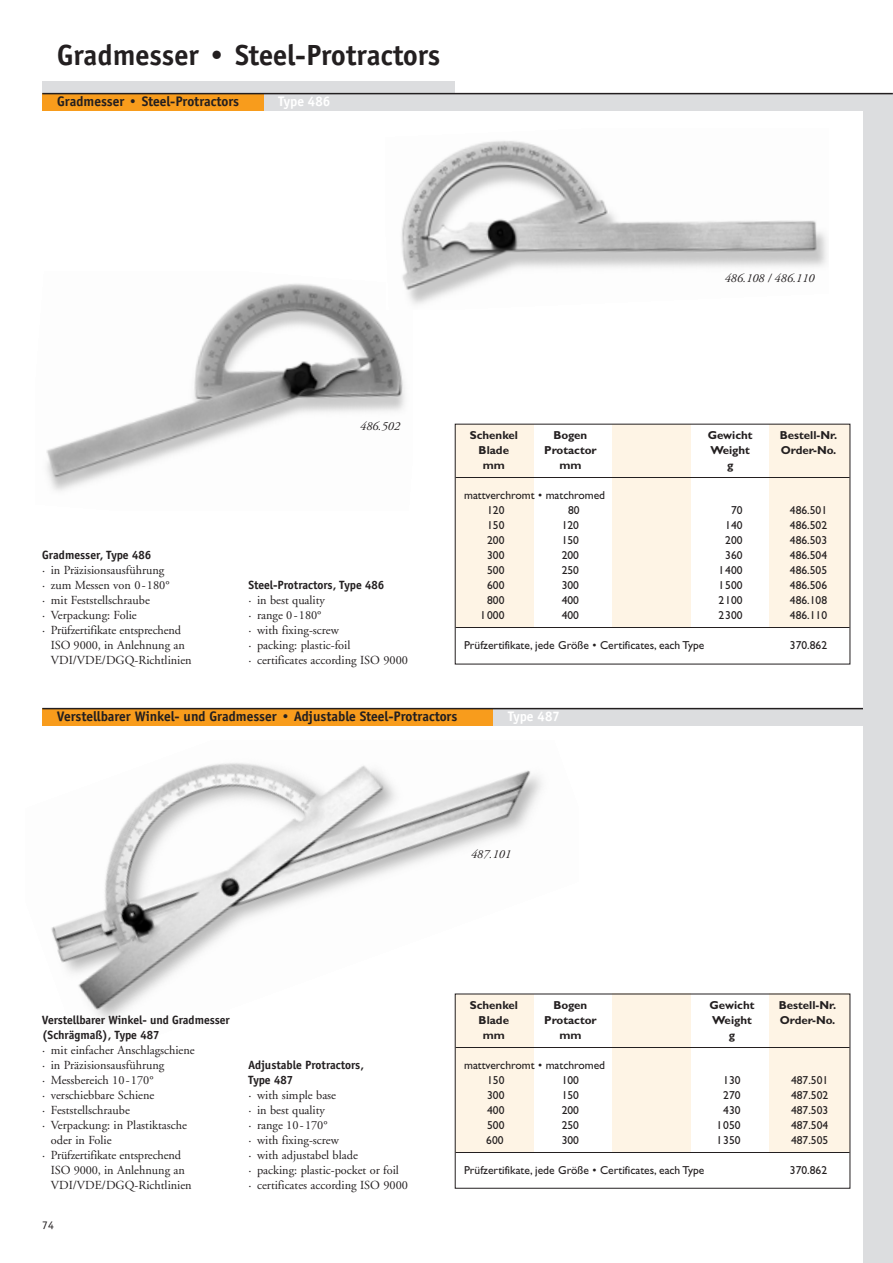
<style>
.page{position:relative;width:893px;height:1263px;background:#fff}
.page>*{position:absolute;margin:0;border:0;box-sizing:border-box;transform-origin:0 0}
.t1{font:700 30px "Officina Sans";color:#231f20}
.t2{font:700 14.25px "Officina Sans";color:#231f20}
.t3{font:700 14.25px "Officina Sans";color:#fff}
.t4{font:12.3px/15px "Adobe Garamond";color:#231f20}
.t5{font:700 12.3px/15px "Officina Sans";color:#231f20}
.t6{font:italic 12.3px "Adobe Garamond";color:#231f20}
.t7{font:12px "Officina Sans";color:#231f20}
.t8{font:11.55px/15px "Gill Sans";color:#231f20}
.t9{font:700 11.55px "Gill Sans";color:#231f20}
</style>
<div class="page">
<img style="left:51px;top:763px;width:528px;height:276px">
<div style="left:42px;top:709px;width:851px;height:17px;background:#dcdddf"></div>
<div style="left:42px;top:709px;width:451px;height:17px;background:#f89c1c"></div>
<hr style="left:42px;top:708px;width:851px;height:1px;background:#231f20">
<img style="left:46px;top:283px;width:359px;height:208px">
<div style="left:42px;top:81px;width:413px;height:13px;background:#dcdddf"></div>
<div style="left:863px;top:94px;width:30px;height:1169px;background:#dcdddf"></div>
<div style="left:42px;top:94px;width:851px;height:17px;background:#dcdddf"></div>
<div style="left:42px;top:94px;width:221px;height:17px;background:#f89c1c"></div>
<hr style="left:42px;top:93px;width:851px;height:1px;background:#231f20">
<img style="left:386px;top:141px;width:441px;height:168px">
<div style="left:455px;top:424px;width:78px;height:203px;background:#fef4e5"></div>
<div style="left:769px;top:424px;width:81px;height:203px;background:#fef4e5"></div>
<div style="left:612px;top:424px;width:79px;height:203px;background:#fef4e5"></div>
<hr style="left:456px;top:477px;width:393px;height:1px;background:#231f20">
<hr style="left:456px;top:627px;width:393px;height:1px;background:#231f20">
<div style="left:455px;top:994px;width:78px;height:158px;background:#fef4e5"></div>
<div style="left:769px;top:994px;width:81px;height:158px;background:#fef4e5"></div>
<div style="left:612px;top:994px;width:79px;height:158px;background:#fef4e5"></div>
<hr style="left:456px;top:1047px;width:393px;height:1px;background:#231f20">
<hr style="left:456px;top:1152px;width:393px;height:1px;background:#231f20">
<div style="left:455px;top:994px;width:395px;height:195px;border:1px solid #231f20"></div>
<h1 class="t1" style="left:57px;top:43px;width:385px">Gradmesser • Steel-Protractors</h1>
<p class="t2" style="left:57px;top:96px;width:183px">Gradmesser • Steel-Protractors</p>
<p class="t3" style="left:278px;top:96px;width:53px">Type 486</p>
<p class="t5" style="left:42px;top:548px;width:111px">Gradmesser, Type 486</p>
<p class="t4" style="left:42px;top:563px;width:124px">· in Präzisionsausführung</p>
<p class="t4" style="left:42px;top:578px;width:129px">· zum Messen von 0-180°</p>
<p class="t4" style="left:42px;top:593px;width:109px">· mit Feststellschraube</p>
<p class="t4" style="left:42px;top:608px;width:96px">· Verpackung: Folie</p>
<p class="t4" style="left:42px;top:623px;width:140px">· Prüfzertifikate entsprechend</p>
<p class="t4" style="left:51px;top:638px;width:136px">ISO 9000, in Anlehnung an</p>
<p class="t4" style="left:51px;top:653px;width:142px">VDI/VDE/DGQ-Richtlinien</p>
<p class="t6" style="left:359px;top:421px;width:42px">486.502</p>
<p class="t5" style="left:249px;top:578px;width:137px">Steel-Protractors, Type 486</p>
<p class="t4" style="left:249px;top:593px;width:161px">· in best quality<br>· range 0-180°<br>· with fixing-screw<br>· packing: plastic-foil<br>· certificates according ISO 9000</p>
<p class="t6" style="left:724px;top:273px;width:92px">486.108 / 486.110</p>
<p class="t9" style="left:470px;top:431px;width:50px">Schenkel</p>
<p class="t9" style="left:553px;top:431px;width:35px">Bogen</p>
<p class="t9" style="left:708px;top:431px;width:46px">Gewicht</p>
<p class="t9" style="left:780px;top:431px;width:59px">Bestell-Nr.</p>
<p class="t9" style="left:479px;top:446px;width:32px">Blade</p>
<p class="t9" style="left:544px;top:446px;width:54px">Protactor</p>
<p class="t9" style="left:710px;top:446px;width:41px">Weight</p>
<p class="t9" style="left:781px;top:446px;width:57px">Order-No.</p>
<p class="t9" style="left:483px;top:461px;width:24px">mm</p>
<p class="t9" style="left:559px;top:461px;width:24px">mm</p>
<p class="t9" style="left:727px;top:461px;width:8px">g</p>
<p class="t8" style="left:487px;top:489px;width:119px;text-indent:-23px">mattverchromt • matchromed<br>120</p>
<p class="t8" style="left:568px;top:504px;width:13px">80</p>
<p class="t8" style="left:731px;top:504px;width:13px">70</p>
<p class="t8" style="left:790px;top:504px;width:39px">486.501</p>
<p class="t8" style="left:487px;top:519px;width:19px">150</p>
<p class="t8" style="left:562px;top:519px;width:19px">120</p>
<p class="t8" style="left:725px;top:519px;width:19px">140</p>
<p class="t8" style="left:790px;top:519px;width:39px">486.502</p>
<p class="t8" style="left:487px;top:534px;width:19px">200</p>
<p class="t8" style="left:562px;top:534px;width:19px">150</p>
<p class="t8" style="left:725px;top:534px;width:19px">200</p>
<p class="t8" style="left:790px;top:534px;width:39px">486.503</p>
<p class="t8" style="left:487px;top:549px;width:19px">300</p>
<p class="t8" style="left:562px;top:549px;width:19px">200</p>
<p class="t8" style="left:725px;top:549px;width:19px">360</p>
<p class="t8" style="left:790px;top:549px;width:39px">486.504</p>
<p class="t8" style="left:487px;top:564px;width:19px">500</p>
<p class="t8" style="left:562px;top:564px;width:19px">250</p>
<p class="t8" style="left:718px;top:564px;width:26px">1400</p>
<p class="t8" style="left:790px;top:564px;width:39px">486.505</p>
<p class="t8" style="left:487px;top:579px;width:19px">600</p>
<p class="t8" style="left:562px;top:579px;width:19px">300</p>
<p class="t8" style="left:718px;top:579px;width:26px">1500</p>
<p class="t8" style="left:790px;top:579px;width:39px">486.506</p>
<p class="t8" style="left:487px;top:594px;width:19px">800</p>
<p class="t8" style="left:562px;top:594px;width:19px">400</p>
<p class="t8" style="left:718px;top:594px;width:26px">2100</p>
<p class="t8" style="left:790px;top:594px;width:39px">486.108</p>
<p class="t8" style="left:480px;top:609px;width:26px">1000</p>
<p class="t8" style="left:562px;top:609px;width:19px">400</p>
<p class="t8" style="left:718px;top:609px;width:26px">2300</p>
<p class="t8" style="left:790px;top:609px;width:39px">486.110</p>
<p class="t8" style="left:464px;top:639px;width:242px">Prüfzertifikate, jede Größe • Certificates, each Type</p>
<p class="t8" style="left:790px;top:639px;width:39px">370.862</p>
<p class="t2" style="left:57px;top:711px;width:402px">Verstellbarer Winkel- und Gradmesser • Adjustable Steel-Protractors</p>
<p class="t3" style="left:508px;top:711px;width:53px">Type 487</p>
<p class="t5" style="left:42px;top:1013px;width:189px">Verstellbarer Winkel- und Gradmesser (Schrägmaß), Type 487</p>
<p class="t4" style="left:42px;top:1043px;width:154px">· mit einfacher Anschlagschiene</p>
<p class="t4" style="left:42px;top:1058px;width:124px">· in Präzisionsausführung</p>
<p class="t4" style="left:42px;top:1073px;width:113px">· Messbereich 10-170°</p>
<p class="t4" style="left:42px;top:1088px;width:114px">· verschiebbare Schiene</p>
<p class="t4" style="left:42px;top:1103px;width:89px">· Feststellschraube</p>
<p class="t4" style="left:42px;top:1118px;width:146px">· Verpackung: in Plastiktasche</p>
<p class="t4" style="left:51px;top:1133px;width:62px">oder in Folie</p>
<p class="t4" style="left:42px;top:1148px;width:140px">· Prüfzertifikate entsprechend</p>
<p class="t4" style="left:51px;top:1163px;width:136px">ISO 9000, in Anlehnung an</p>
<p class="t4" style="left:51px;top:1178px;width:142px">VDI/VDE/DGQ-Richtlinien</p>
<p class="t7" style="left:42px;top:1221px;width:13px">74</p>
<p class="t5" style="left:249px;top:1058px;width:117px">Adjustable Protractors,<br>Type 487</p>
<p class="t4" style="left:249px;top:1088px;width:161px">· with simple base<br>· in best quality<br>· range 10-170°<br>· with fixing-screw<br>· with adjustabel blade<br>· packing: plastic-pocket or foil<br>· certificates according ISO 9000</p>
<p class="t6" style="left:470px;top:849px;width:42px">487.101</p>
<p class="t9" style="left:470px;top:1001px;width:50px">Schenkel</p>
<p class="t9" style="left:553px;top:1001px;width:35px">Bogen</p>
<p class="t9" style="left:709px;top:1001px;width:46px">Gewicht</p>
<p class="t9" style="left:779px;top:1001px;width:59px">Bestell-Nr.</p>
<p class="t9" style="left:479px;top:1016px;width:32px">Blade</p>
<p class="t9" style="left:544px;top:1016px;width:54px">Protactor</p>
<p class="t9" style="left:712px;top:1016px;width:41px">Weight</p>
<p class="t9" style="left:780px;top:1016px;width:57px">Order-No.</p>
<p class="t9" style="left:483px;top:1031px;width:24px">mm</p>
<p class="t9" style="left:559px;top:1031px;width:24px">mm</p>
<p class="t9" style="left:729px;top:1031px;width:8px">g</p>
<p class="t8" style="left:487px;top:1059px;width:119px;text-indent:-23px">mattverchromt • matchromed<br>150</p>
<p class="t8" style="left:562px;top:1074px;width:19px">100</p>
<p class="t8" style="left:723px;top:1074px;width:19px">130</p>
<p class="t8" style="left:791px;top:1074px;width:39px">487.501</p>
<p class="t8" style="left:487px;top:1089px;width:19px">300</p>
<p class="t8" style="left:562px;top:1089px;width:19px">150</p>
<p class="t8" style="left:723px;top:1089px;width:19px">270</p>
<p class="t8" style="left:791px;top:1089px;width:39px">487.502</p>
<p class="t8" style="left:487px;top:1104px;width:19px">400</p>
<p class="t8" style="left:562px;top:1104px;width:19px">200</p>
<p class="t8" style="left:723px;top:1104px;width:19px">430</p>
<p class="t8" style="left:791px;top:1104px;width:39px">487.503</p>
<p class="t8" style="left:487px;top:1119px;width:19px">500</p>
<p class="t8" style="left:562px;top:1119px;width:19px">250</p>
<p class="t8" style="left:716px;top:1119px;width:26px">1050</p>
<p class="t8" style="left:791px;top:1119px;width:39px">487.504</p>
<p class="t8" style="left:486px;top:1134px;width:19px">600</p>
<p class="t8" style="left:562px;top:1134px;width:19px">300</p>
<p class="t8" style="left:716px;top:1134px;width:26px">1350</p>
<p class="t8" style="left:791px;top:1134px;width:39px">487.505</p>
<p class="t8" style="left:464px;top:1164px;width:242px">Prüfzertifikate, jede Größe • Certificates, each Type</p>
<p class="t8" style="left:790px;top:1164px;width:39px">370.862</p>
</div>
